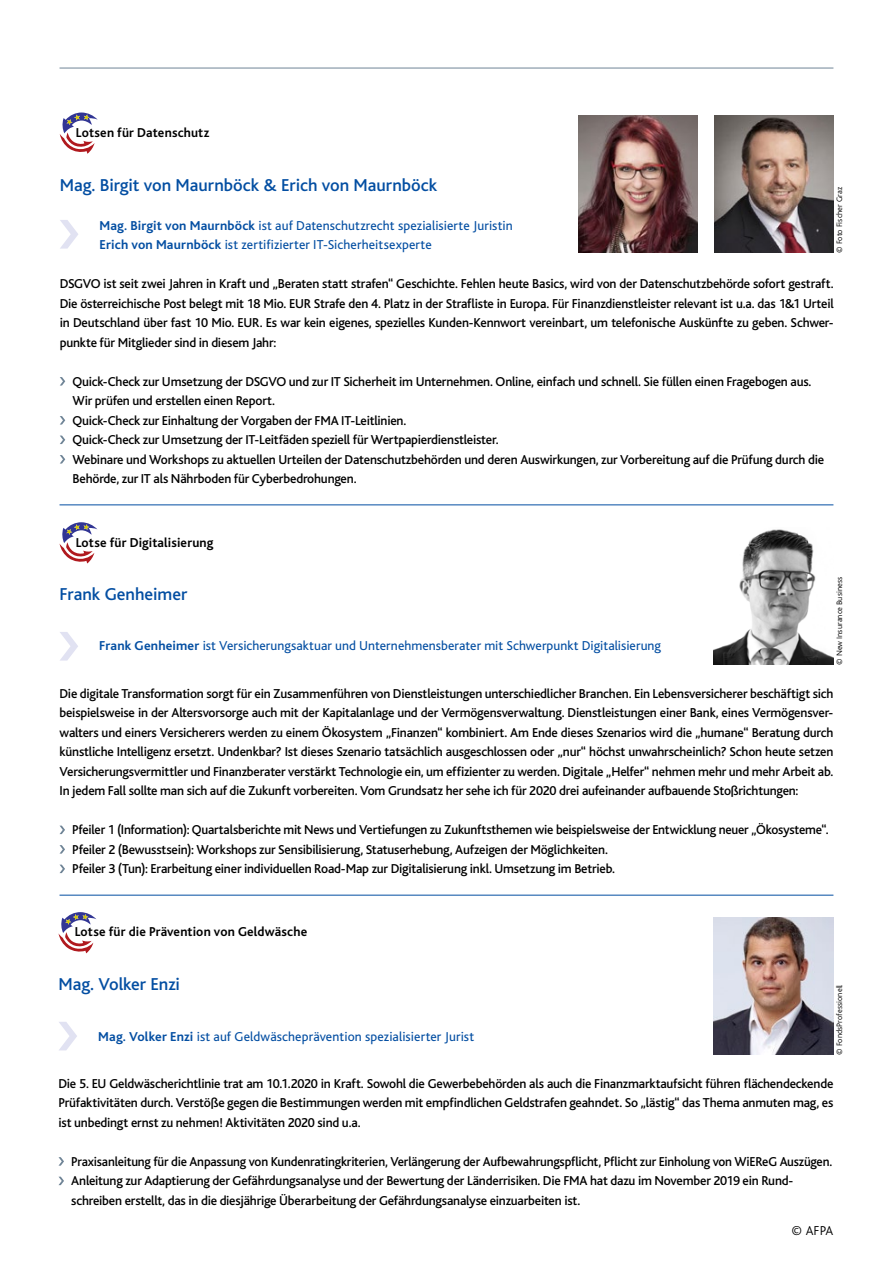
<style>
.page{position:relative;width:893px;height:1263px;background:#fff}
.page>*{position:absolute;margin:0;border:0;box-sizing:border-box;transform-origin:0 0}
.t1{font:500 18px "Bliss";color:#034ea2}
.t2{font:500 13.5px/19.5px "Bliss";letter-spacing:-.015em;color:#000;text-align:justify}
.t3{font:500 13.5px/19.5px "Bliss";letter-spacing:-.015em;color:#000;scale:.96 1}
.t4{font:13.5px/19.5px "Bliss";letter-spacing:.005em;color:#034ea2}
.t5{font:700 13.5px "Bliss";letter-spacing:.01em;color:#000}
.t6{font:300 13.5px "Bliss";color:#000}
.t7{font:300 8.25px "Bliss";letter-spacing:.01em;color:#000}
.s1{font-weight:700}
</style>
<div class="page">
<hr style="left:60px;top:68px;width:773px;height:1px;background:#6f8496">
<hr style="left:60px;top:505px;width:773px;height:1px;background:#034ea2">
<hr style="left:60px;top:895px;width:773px;height:1px;background:#034ea2">
<img style="left:714px;top:529px;width:119px;height:136px">
<svg style="left:60px;top:632px;width:18px;height:29px"></svg>
<svg style="left:60px;top:826px;width:5px;height:8px"></svg>
<svg style="left:60px;top:845px;width:5px;height:9px"></svg>
<svg style="left:60px;top:865px;width:5px;height:8px"></svg>
<svg style="left:60px;top:522px;width:37px;height:41px"></svg>
<img style="left:578px;top:116px;width:120px;height:137px">
<img style="left:714px;top:115px;width:120px;height:138px">
<svg style="left:60px;top:220px;width:18px;height:29px"></svg>
<svg style="left:60px;top:377px;width:5px;height:9px"></svg>
<svg style="left:60px;top:416px;width:5px;height:9px"></svg>
<svg style="left:60px;top:436px;width:5px;height:8px"></svg>
<svg style="left:60px;top:455px;width:5px;height:9px"></svg>
<svg style="left:60px;top:113px;width:38px;height:41px"></svg>
<img style="left:714px;top:917px;width:119px;height:138px">
<svg style="left:59px;top:1022px;width:18px;height:28px"></svg>
<svg style="left:59px;top:1157px;width:5px;height:9px"></svg>
<svg style="left:59px;top:1177px;width:5px;height:8px"></svg>
<svg style="left:59px;top:912px;width:37px;height:41px"></svg>
<p class="t5" style="left:76px;top:125px;width:135px">Lotsen für Datenschutz</p>
<h1 class="t1" style="left:60px;top:175px;width:379px">Mag. Birgit von Maurnböck &amp; Erich von Maurnböck</h1>
<p class="t7" style="left:835px;top:253px;width:67px;rotate:-90deg">© Foto Fischer Graz</p>
<p class="t4" style="left:100px;top:216px;width:415px"><span class="s1">Mag. Birgit von Maurnböck</span> ist auf Datenschutzrecht spezialisierte Juristin<br><span class="s1">Erich von Maurnböck</span> ist zertifizierter IT-Sicherheitsexperte</p>
<p class="t2" style="left:60px;top:274px;width:775px">DSGVO ist seit zwei Jahren in Kraft und „Beraten statt strafen“ Geschichte. Fehlen heute Basics, wird von der Datenschutzbehörde sofort gestraft.<br>Die österreichische Post belegt mit 18 Mio. EUR Strafe den 4. Platz in der Strafliste in Europa. Für Finanzdienstleister relevant ist u.a. das 1&amp;1 Urteil in Deutschland über fast 10 Mio. EUR. Es war kein eigenes, spezielles Kunden-Kennwort vereinbart, um telefonische Auskünfte zu geben. Schwer&shy;punkte für Mitglieder sind in diesem Jahr:</p>
<p class="t2" style="left:72px;top:372px;width:753px;text-align:left">Quick-Check zur Umsetzung der DSGVO und zur IT Sicherheit im Unternehmen. Online, einfach und schnell. Sie füllen einen Fragebogen aus.<br>Wir prüfen und erstellen einen Report.<br>Quick-Check zur Einhaltung der Vorgaben der FMA IT-Leitlinien.<br>Quick-Check zur Umsetzung der IT-Leitfäden speziell für Wertpapierdienstleister.<br>Webinare und Workshops zu aktuellen Urteilen der Datenschutzbehörden und deren Auswirkungen, zur Vorbereitung auf die Prüfung durch die Behörde, zur IT als Nährboden für Cyberbedrohungen.</p>
<p class="t5" style="left:76px;top:535px;width:139px">Lotse für Digitalisierung</p>
<h1 class="t1" style="left:60px;top:585px;width:129px">Frank Genheimer</h1>
<p class="t7" style="left:835px;top:665px;width:90px;rotate:-90deg">© New Insurance Business</p>
<p class="t4" style="left:99px;top:636px;width:563px"><span class="s1">Frank Genheimer</span> ist Versicherungsaktuar und Unternehmensberater mit Schwerpunkt Digitalisierung</p>
<p class="t2" style="left:60px;top:684px;width:775px">Die digitale Transformation sorgt für ein Zusammenführen von Dienstleistungen unterschiedlicher Branchen. Ein Lebensversicherer beschäftigt sich beispielsweise in der Altersvorsorge auch mit der Kapitalanlage und der Vermögensverwaltung. Dienstleistungen einer Bank, eines Vermögensver&shy;walters und einers Versicherers werden zu einem Ökosystem „Finanzen“ kombiniert. Am Ende dieses Szenarios wird die „humane“ Beratung durch künstliche Intelligenz ersetzt. Undenkbar? Ist dieses Szenario tatsächlich ausgeschlossen oder „nur“ höchst unwahrscheinlich? Schon heute setzen Versicherungsvermittler und Finanzberater verstärkt Technologie ein, um effizienter zu werden. Digitale „Helfer“ nehmen mehr und mehr Arbeit ab.<br>In jedem Fall sollte man sich auf die Zukunft vorbereiten. Vom Grundsatz her sehe ich für 2020 drei aufeinander aufbauende Stoßrichtungen:</p>
<p class="t2" style="left:72px;top:820px;width:758px;text-align:left">Pfeiler 1 (Information): Quartalsberichte mit News und Vertiefungen zu Zukunftsthemen wie beispielsweise der Entwicklung neuer „Ökosysteme“.<br>Pfeiler 2 (Bewusstsein): Workshops zur Sensibilisierung, Statuserhebung, Aufzeigen der Möglichkeiten.<br>Pfeiler 3 (Tun): Erarbeitung einer individuellen Road-Map zur Digitalisierung inkl. Umsetzung im Betrieb.</p>
<p class="t5" style="left:75px;top:925px;width:234px">Lotse für die Prävention von Geldwäsche</p>
<h1 class="t1" style="left:59px;top:975px;width:123px">Mag. Volker Enzi</h1>
<p class="t7" style="left:835px;top:1055px;width:72px;rotate:-90deg">© FondsProfessionell</p>
<p class="t4" style="left:98px;top:1027px;width:377px"><span class="s1">Mag. Volker Enzi</span> ist auf Geldwäscheprävention spezialisierter Jurist</p>
<p class="t2" style="left:59px;top:1074px;width:776px">Die 5. EU Geldwäscherichtlinie trat am 10.1.2020 in Kraft. Sowohl die Gewerbebehörden als auch die Finanzmarktaufsicht führen flächendeckende Prüfaktivitäten durch. Verstöße gegen die Bestimmungen werden mit empfindlichen Geldstrafen geahndet. So „lästig“ das Thema anmuten mag, es ist unbedingt ernst zu nehmen! Aktivitäten 2020 sind u.a.</p>
<p class="t3" style="left:71px;top:1152px;width:794px">Praxisanleitung für die Anpassung von Kundenratingkriterien, Verlängerung der Aufbewahrungspflicht, Pflicht zur Einholung von WiEReG Auszügen.<br>Anleitung zur Adaptierung der Gefährdungsanalyse und der Bewertung der Länderrisiken. Die FMA hat dazu im November 2019 ein Rund&shy;schreiben erstellt, das in die diesjährige Überarbeitung der Gefährdungsanalyse einzuarbeiten ist.</p>
<p class="t6" style="left:792px;top:1223px;width:43px">© AFPA</p>
</div>
